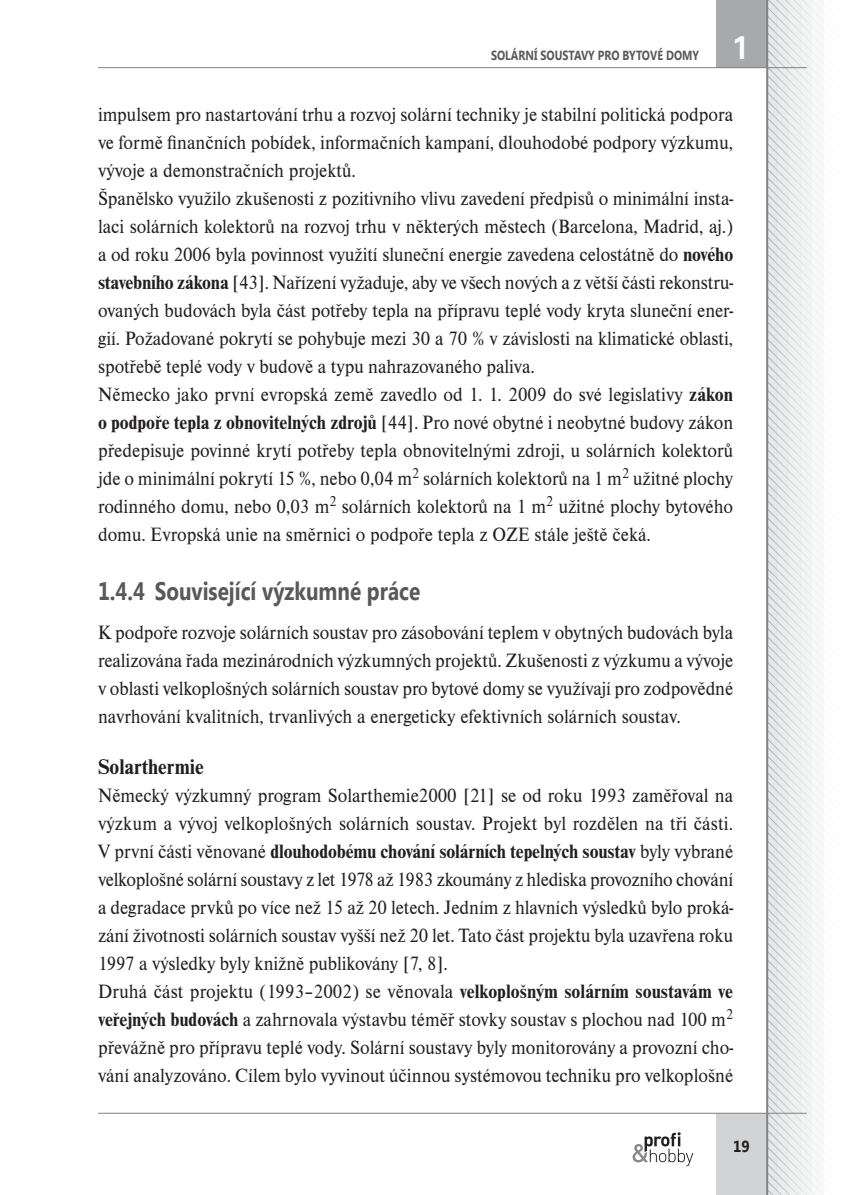
<style>
.page{position:relative;width:846px;height:1195px;background:#fff}
.page>*{position:absolute;margin:0;border:0;box-sizing:border-box;transform-origin:0 0}
.t1{font:700 34px "U001 TOT";color:#fff;scale:.9 1}
.t2{font:700 25.2px "Segoe UI";color:#58595b;scale:.82 1}
.t3{font:700 22px "Nimbus Roman DOT";color:#231f20;scale:.95 1}
.t4{font:20px/28px "Nimbus Roman DOT";letter-spacing:-.005em;color:#231f20;scale:.95 1}
.t5{font:700 16px "Segoe UI";color:#231f20;scale:.9 1}
.t6{font:700 13.2px "Segoe UI";color:#58595b;scale:.82 1}
.s1{font-weight:700}
</style>
<div class="page">
<div style="left:716px;top:0;width:51px;height:68px;background:#a7a9ac"></div>
<div style="left:716px;top:1113px;width:51px;height:82px;background:#d1d3d4"></div>
<svg style="left:768px;top:0;width:54px;height:1195px"></svg>
<hr style="left:766px;top:0;width:2px;height:1195px;background:#808285">
<hr style="left:98px;top:67px;width:709px;height:1px;background:#808285">
<hr style="left:98px;top:1113px;width:709px;height:1px;background:#808285">
<svg style="left:632px;top:1132px;width:61px;height:34px"></svg>
<p class="t6" style="left:491px;top:46px;width:255px">SOLÁRNÍ SOUSTAVY PRO BYTOVÉ DOMY</p>
<h1 class="t1" style="left:731px;top:28px;width:23px">1</h1>
<p class="t4" style="left:98px;top:102px;width:670px">impulsem pro nastartování trhu a rozvoj solární techniky je stabilní politická podpora ve formě finančních pobídek, informačních kampaní, dlouhodobé podpory výzkumu, vývoje a demonstračních projektů.<br>Španělsko využilo zkušenosti z pozitivního vlivu zavedení předpisů o minimální insta&shy;laci solárních kolektorů na rozvoj trhu v některých městech (Barcelona, Madrid, aj.) a od roku 2006 byla povinnost využití sluneční energie zavedena celostátně do <span class="s1">nového stavebního zákona</span> [43]. Nařízení vyžaduje, aby ve všech nových a z větší části rekonstru&shy;ovaných budovách byla část potřeby tepla na přípravu teplé vody kryta sluneční ener&shy;gií. Požadované pokrytí se pohybuje mezi 30 a 70 % v závislosti na klimatické oblasti, spotřebě teplé vody v budově a typu nahrazovaného paliva.<br>Německo jako první evropská země zavedlo od 1. 1. 2009 do své legislativy <span class="s1">zákon o podpoře tepla z obnovitelných zdrojů</span> [44]. Pro nové obytné i neobytné budovy zákon předepisuje povinné krytí potřeby tepla obnovitelnými zdroji, u solárních kolektorů jde o minimální pokrytí 15 %, nebo 0,04 m<sup>2</sup> solárních kolektorů na 1 m<sup>2</sup> užitné plochy rodinného domu, nebo 0,03 m<sup>2</sup> solárních kolektorů na 1 m<sup>2</sup> užitné plochy bytového domu. Evropská unie na směrnici o podpoře tepla z OZE stále ještě čeká.</p>
<p class="t2" style="left:98px;top:572px;width:394px">1.4.4 Související výzkumné práce</p>
<p class="t4" style="left:98px;top:620px;width:670px;text-align:justify">K podpoře rozvoje solárních soustav pro zásobování teplem v obytných budovách byla realizována řada mezinárodních výzkumných projektů. Zkušenosti z výzkumu a vývoje v oblasti velkoplošných solárních soustav pro bytové domy se využívají pro zodpovědné navrhování kvalitních, trvanlivých a energeticky efektivních solárních soustav.</p>
<p class="t3" style="left:98px;top:758px;width:113px">Solarthermie</p>
<p class="t4" style="left:98px;top:783px;width:670px">Německý výzkumný program Solarthemie2000 [21] se od roku 1993 zaměřoval na výzkum a vývoj velkoplošných solárních soustav. Projekt byl rozdělen na tři části.<br>V první části věnované <span class="s1">dlouhodobému chování solárních tepelných soustav</span> byly vybrané velkoplošné solární soustavy z let 1978 až 1983 zkoumány z hlediska provozního chování a degradace prvků po více než 15 až 20 letech. Jedním z hlavních výsledků bylo proká&shy;zání životnosti solárních soustav vyšší než 20 let. Tato část projektu byla uzavřena roku 1997 a výsledky byly knižně publikovány [7, 8].<br>Druhá část projektu (1993–2002) se věnovala <span class="s1">velkoplošným solárním soustavám ve veřejných budovách</span> a zahrnovala výstavbu téměř stovky soustav s plochou nad 100 m<sup>2 </sup>převážně pro přípravu teplé vody. Solární soustavy byly monitorovány a provozní cho&shy;vání analyzováno. Cílem bylo vyvinout účinnou systémovou techniku pro velkoplošné</p>
<p class="t5" style="left:733px;top:1135px;width:20px">19</p>
</div>
